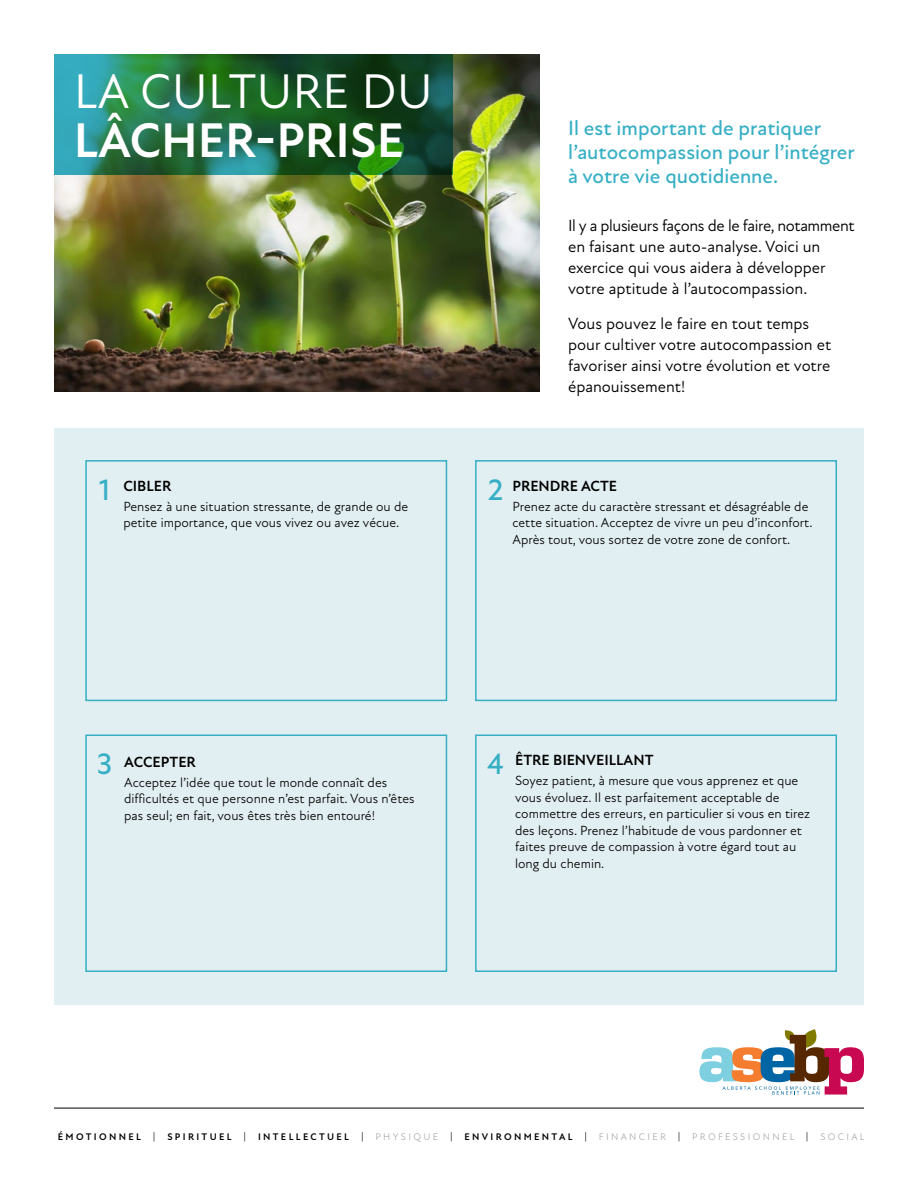
<style>
.page{position:relative;width:918px;height:1188px;background:#fff}
.page>*{position:absolute;margin:0;border:0;box-sizing:border-box;transform-origin:0 0}
.t1{font:700 49.5px "Atten New";color:#fff}
.t2{font:49.5px "Atten New";color:#fff}
.t3{font:500 30px "Atten New";color:#36afc5}
.t4{font:500 21px/24px "Atten New";color:#36afc5}
.t5{font:16.5px/21px "Atten New";color:#000}
.t6{font:700 15px "Atten New";color:#000}
.t7{font:13.5px/16.5px "Atten New";color:#000}
.t8{font:700 9.75px "Atten New";letter-spacing:.24em;color:#000}
.s1{font-weight:400}
.s2{font-weight:400;color:#a7a9ac}
</style>
<div class="page">
<div style="left:54px;top:428px;width:810px;height:576px;background:#e1eef2"></div>
<img style="left:54px;top:54px;width:486px;height:338px">
<hr style="left:54px;top:1108px;width:810px;height:1px;background:#000">
<svg style="left:54px;top:54px;width:399px;height:121px;background:#1f6844"></svg>
<svg style="left:699px;top:1029px;width:165px;height:66px"></svg>
<div style="left:85px;top:460px;width:362px;height:241px;border:2px solid #36afc5"></div>
<div style="left:475px;top:460px;width:362px;height:241px;border:2px solid #36afc5"></div>
<div style="left:85px;top:735px;width:362px;height:237px;border:2px solid #36afc5"></div>
<div style="left:475px;top:735px;width:362px;height:237px;border:2px solid #36afc5"></div>
<h1 class="t2" style="left:74px;top:62px;width:360px">LA CULTURE DU</h1>
<h1 class="t1" style="left:74px;top:111px;width:331px">LÂCHER-PRISE</h1>
<h3 class="t4" style="left:568px;top:116px;width:288px">Il est important de pratiquer l’autocompassion pour l’intégrer à votre vie quotidienne.</h3>
<p class="t5" style="left:568px;top:215px;width:288px">Il y a plusieurs façons de le faire, notamment en faisant une auto-analyse. Voici un exercice qui vous aidera à développer votre aptitude à l’autocompassion.</p>
<p class="t5" style="left:568px;top:313px;width:265px">Vous pouvez le faire en tout temps pour cultiver votre autocompassion et favoriser ainsi votre évolution et votre épanouissement!</p>
<h2 class="t3" style="left:99px;top:473px;width:12px">1</h2>
<h2 class="t3" style="left:488px;top:473px;width:17px">2</h2>
<p class="t6" style="left:123px;top:477px;width:49px">CIBLER</p>
<p class="t7" style="left:123px;top:498px;width:287px">Pensez à une situation stressante, de grande ou de petite importance, que vous vivez ou avez vécue.</p>
<p class="t6" style="left:512px;top:477px;width:106px">PRENDRE ACTE</p>
<p class="t7" style="left:512px;top:498px;width:302px">Prenez acte du caractère stressant et désagréable de cette situation. Acceptez de vivre un peu d’inconfort.<br>Après tout, vous sortez de votre zone de confort.</p>
<h2 class="t3" style="left:97px;top:746px;width:17px">3</h2>
<h2 class="t3" style="left:487px;top:746px;width:18px">4</h2>
<p class="t6" style="left:124px;top:753px;width:73px">ACCEPTER</p>
<p class="t7" style="left:124px;top:774px;width:292px">Acceptez l’idée que tout le monde connaît des difficultés et que personne n’est parfait. Vous n’êtes pas seul; en fait, vous êtes très bien entouré!</p>
<p class="t6" style="left:515px;top:751px;width:140px">ÊTRE BIENVEILLANT</p>
<p class="t7" style="left:515px;top:773px;width:297px">Soyez patient, à mesure que vous apprenez et que vous évoluez. Il est parfaitement acceptable de commettre des erreurs, en particulier si vous en tirez des leçons. Prenez l’habitude de vous pardonner et faites preuve de compassion à votre égard tout au long du chemin.</p>
<p class="t8" style="left:58px;top:1131px;width:808px">ÉMOTIONNEL <span class="s1">|</span> SPIRITUEL <span class="s1">|</span> INTELLECTUEL <span class="s1">|</span> <span class="s2">PHYSIQUE</span> <span class="s1">|</span> ENVIRONMENTAL <span class="s1">|</span> <span class="s2">FINANCIER</span> <span class="s1">|</span> <span class="s2">PROFESSIONNEL</span> <span class="s1">|</span> <span class="s2">SOCIAL</span></p>
</div>
